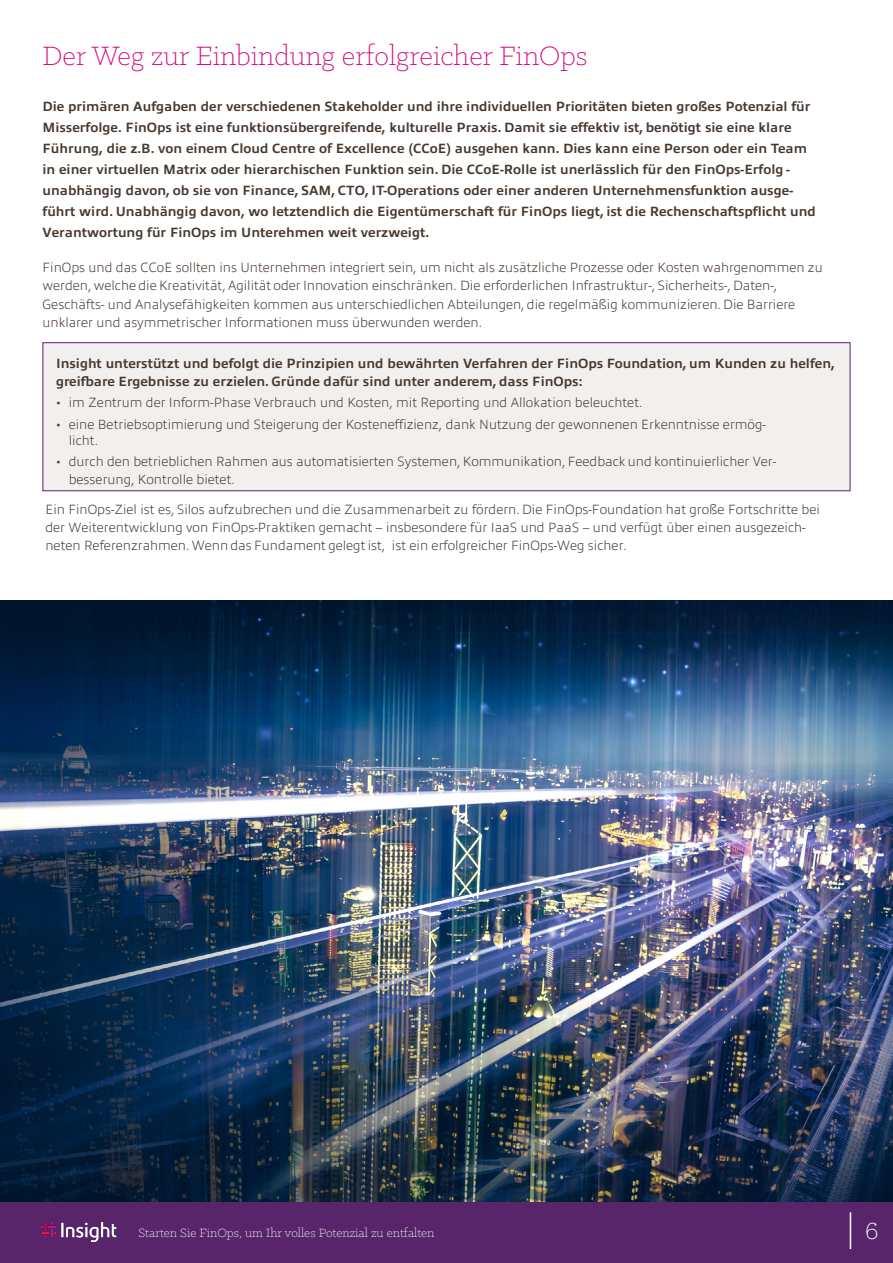
<style>
.page{position:relative;width:893px;height:1263px;background:#fff}
.page>*{position:absolute;margin:0;border:0;box-sizing:border-box;transform-origin:0 0}
.t1{font:300 30px "Klinic Slab";color:#d4007f}
.t2{font:300 27px "Klinic Slab";color:#fff}
.t3{font:200 13.5px/18.1px "Allumi Pro";color:#47382f}
.t4{font:700 13.5px/21px "Allumi Pro";color:#47382f}
.t5{font:300 13.5px "Klinic Slab";color:#fff}
.s1{font-family:"Klinic Slab";font-weight:400}
</style>
<div class="page">
<div style="left:0;top:1201px;width:893px;height:62px;background:#58256b"></div>
<img style="left:41px;top:1222px;width:76px;height:19px">
<hr style="left:850px;top:1212px;width:1px;height:37px;background:#fff">
<img style="left:0;top:600px;width:893px;height:601px">
<div style="left:43px;top:343px;width:807px;height:148px;background:#f2f0ee"></div>
<div style="left:43px;top:342px;width:807px;height:149px;border:1px solid #58256b"></div>
<h1 class="t1" style="left:43px;top:37px;width:546px">Der Weg zur Einbindung erfolgreicher FinOps</h1>
<p class="t4" style="left:43px;top:95px;width:775px">Die primären Aufgaben der verschiedenen Stakeholder und ihre individuellen Prioritäten bieten großes Potenzial für Misserfolge. FinOps ist eine funktionsübergreifende, kulturelle Praxis. Damit sie effektiv ist, benötigt sie eine klare Führung, die z.B. von einem Cloud Centre of Excellence (CCoE) ausgehen kann. Dies kann eine Person oder ein Team in einer virtuellen Matrix oder hierarchischen Funktion sein. Die CCoE-Rolle ist unerlässlich für den FinOps-Erfolg - unabhängig davon, ob sie von Finance, SAM, CTO, IT-Operations oder einer anderen Unternehmensfunktion ausge&shy;führt wird. Unabhängig davon, wo letztendlich die Eigentümerschaft für FinOps liegt, ist die Rechenschaftspflicht und Verantwortung für FinOps im Unterehmen weit verzweigt.</p>
<p class="t3" style="left:43px;top:258px;width:782px">FinOps und das CCoE sollten ins Unternehmen integriert sein, um nicht als zusätzliche Prozesse oder Kosten wahrgenommen zu werden, welche die Kreativität, Agilität oder Innovation einschränken. Die erforderlichen Infrastruktur-, Sicherheits-, Daten-, Geschäfts- und Analysefähigkeiten kommen aus unterschiedlichen Abteilungen, die regelmäßig kommunizieren. Die Barriere unklarer und asymmetrischer Informationen muss überwunden werden.</p>
<p class="t4" style="left:56px;top:353px;width:780px;line-height:18px">Insight unterstützt und befolgt die Prinzipien und bewährten Verfahren der FinOps Foundation, um Kunden zu helfen, greifbare Ergebnisse zu erzielen. Gründe dafür sind unter anderem, dass FinOps:</p>
<p class="t3" style="left:56px;top:392px;width:588px"><span class="s1">•</span> im Zentrum der Inform-Phase Verbrauch und Kosten, mit Reporting und Allokation beleuchtet.</p>
<p class="t3" style="left:69px;top:415px;width:698px;line-height:15.9px;text-indent:-13px"><span class="s1">•</span> eine Betriebsoptimierung und Steigerung der Kosteneffizienz, dank Nutzung der gewonnenen Erkenntnisse ermög&shy;licht.</p>
<p class="t3" style="left:69px;top:452px;width:709px;line-height:17.7px;text-indent:-13px"><span class="s1">•</span> durch den betrieblichen Rahmen aus automatisierten Systemen, Kommunikation, Feedback und kontinuierlicher Ver&shy;besserung, Kontrolle bietet.</p>
<p class="t3" style="left:45px;top:500px;width:776px">Ein FinOps-Ziel ist es, Silos aufzubrechen und die Zusammenarbeit zu fördern. Die FinOps-Foundation hat große Fortschritte bei der Weiterentwicklung von FinOps-Praktiken gemacht – insbesondere für IaaS und PaaS – und verfügt über einen ausgezeich&shy;neten Referenzrahmen. Wenn das Fundament gelegt ist, ist ein erfolgreicher FinOps-Weg sicher.</p>
<p class="t5" style="left:139px;top:1224px;width:297px">Starten Sie FinOps, um Ihr volles Potenzial zu entfalten</p>
<h2 class="t2" style="left:865px;top:1214px;width:15px">6</h2>
</div>
